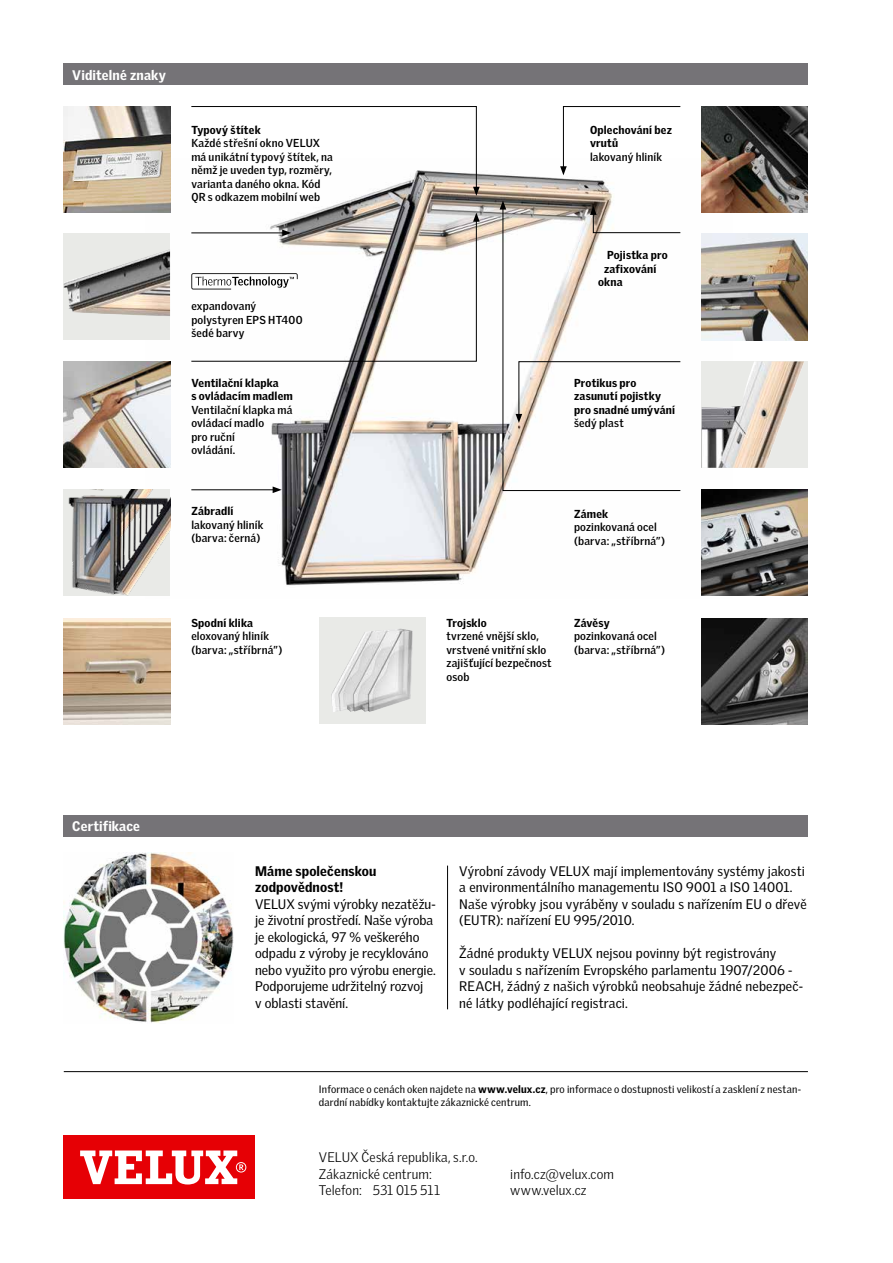
<style>
.page{position:relative;width:893px;height:1263px;background:#fff}
.page>*{position:absolute;margin:0;border:0;box-sizing:border-box;transform-origin:0 0}
.t1{font:13.5px/16.5px "Velux Gothic";letter-spacing:.005em;color:#000}
.t2{font:300 13.5px/16.5px "Velux Gothic";letter-spacing:.01em;color:#000}
.t3{font:900 13.5px/16.5px "Velux Gothic";letter-spacing:.01em;color:#000}
.t4{font:900 13.5px "Velux Gothic";letter-spacing:.01em;color:#fff}
.t5{font:700 11.25px/13.5px "Velux Gothic";letter-spacing:.015em;color:#000}
.t6{font:900 11.25px/13.5px "Velux Gothic";letter-spacing:.015em;color:#000}
.t7{font:10.5px/13.5px "Velux Gothic";letter-spacing:.02em;color:#000}
.s1{font-weight:900}
</style>
<div class="page">
<div style="left:64px;top:1135px;width:191px;height:64px;background:#e60005"></div>
<svg style="left:80px;top:1150px;width:166px;height:34px"></svg>
<hr style="left:64px;top:1071px;width:744px;height:1px;background:#000">
<img style="left:146px;top:159px;width:586px;height:437px">
<div style="left:64px;top:64px;width:744px;height:21px;background:#757377"></div>
<img style="left:702px;top:489px;width:106px;height:106px">
<img style="left:702px;top:618px;width:106px;height:106px">
<img style="left:64px;top:106px;width:106px;height:107px">
<img style="left:702px;top:234px;width:106px;height:106px">
<div style="left:702px;top:361px;width:106px;height:107px;background:#e9eae7"></div>
<img style="left:702px;top:361px;width:102px;height:107px">
<div style="left:64px;top:233px;width:106px;height:106px;background:#e9eae7"></div>
<img style="left:64px;top:249px;width:106px;height:67px">
<img style="left:64px;top:361px;width:106px;height:107px">
<svg style="left:560px;top:106px;width:121px;height:69px"></svg>
<svg style="left:502px;top:207px;width:179px;height:284px"></svg>
<svg style="left:500px;top:200px;width:6px;height:10px"></svg>
<svg style="left:516px;top:361px;width:165px;height:62px"></svg>
<svg style="left:191px;top:106px;width:289px;height:90px"></svg>
<svg style="left:191px;top:213px;width:289px;height:149px"></svg>
<hr style="left:191px;top:489px;width:84px;height:1px;background:#000">
<svg style="left:273px;top:486px;width:9px;height:7px"></svg>
<svg style="left:590px;top:206px;width:91px;height:27px"></svg>
<img style="left:702px;top:106px;width:106px;height:107px">
<img style="left:64px;top:490px;width:106px;height:106px">
<div style="left:319px;top:617px;width:106px;height:107px;background:#e9eae7"></div>
<img style="left:331px;top:628px;width:82px;height:84px">
<img style="left:64px;top:618px;width:106px;height:106px">
<div style="left:64px;top:816px;width:744px;height:21px;background:#757377"></div>
<hr style="left:447px;top:865px;width:1px;height:144px;background:#000">
<img style="left:64px;top:853px;width:170px;height:170px">
<p class="t4" style="left:72px;top:66px;width:95px">Viditelné znaky</p>
<p class="t6" style="left:191px;top:123px;width:71px">Typový štítek</p>
<p class="t5" style="left:191px;top:136px;width:143px">Každé střešní okno VELUX má unikátní typový štítek, na němž je uveden typ, rozměry, varianta daného okna. Kód<br>QR s odkazem mobilní web</p>
<p class="t5" style="left:191px;top:299px;width:113px">expandovaný polystyren EPS HT400 šedé barvy</p>
<p class="t6" style="left:191px;top:376px;width:103px">Ventilační klapka<br>s ovládacím madlem</p>
<p class="t5" style="left:191px;top:403px;width:103px">Ventilační klapka má ovládací madlo<br>pro ruční<br>ovládání.</p>
<p class="t6" style="left:191px;top:504px;width:44px">Zábradlí</p>
<p class="t5" style="left:191px;top:518px;width:74px">lakovaný hliník (barva: černá)</p>
<p class="t6" style="left:191px;top:616px;width:63px">Spodní klika</p>
<p class="t5" style="left:191px;top:629px;width:93px">eloxovaný hliník (barva: „stříbrná”)</p>
<p class="t6" style="left:590px;top:123px;width:83px">Oplechování bez vrutů</p>
<p class="t5" style="left:590px;top:150px;width:74px">lakovaný hliník</p>
<p class="t6" style="left:607px;top:248px;width:62px">Pojistka pro</p>
<p class="t6" style="left:604px;top:262px;width:54px">zafixování</p>
<p class="t6" style="left:598px;top:275px;width:26px">okna</p>
<p class="t6" style="left:574px;top:376px;width:103px">Protikus pro zasunutí pojistky pro snadné umývání</p>
<p class="t5" style="left:574px;top:416px;width:51px">šedý plast</p>
<p class="t6" style="left:574px;top:507px;width:36px">Zámek</p>
<p class="t5" style="left:574px;top:521px;width:93px">pozinkovaná ocel (barva: „stříbrná”)</p>
<p class="t6" style="left:446px;top:616px;width:42px">Trojsklo</p>
<p class="t5" style="left:446px;top:629px;width:107px">tvrzené vnější sklo, vrstvené vnitřní sklo zajišťující bezpečnost osob</p>
<p class="t6" style="left:574px;top:616px;width:37px">Závěsy</p>
<p class="t5" style="left:574px;top:629px;width:93px">pozinkovaná ocel (barva: „stříbrná”)</p>
<p class="t4" style="left:72px;top:818px;width:69px">Certifikace</p>
<p class="t3" style="left:255px;top:863px;width:123px">Máme společenskou zodpovědnost!</p>
<p class="t1" style="left:255px;top:895px;width:182px">VELUX svými výrobky nezatěžu&shy;je životní prostředí. Naše výroba je ekologická, 97 % veškerého odpadu z výroby je recyklováno nebo využito pro výrobu energie.<br>Podporujeme udržitelný rozvoj<br>v oblasti stavění.</p>
<p class="t1" style="left:459px;top:863px;width:349px">Výrobní závody VELUX mají implementovány systémy jakosti a environmentálního managementu ISO 9001 a ISO 14001.<br>Naše výrobky jsou vyráběny v souladu s nařízením EU o dřevě (EUTR): nařízení EU 995/2010.</p>
<p class="t1" style="left:459px;top:945px;width:345px">Žádné produkty VELUX nejsou povinny být registrovány<br>v souladu s nařízením Evropského parlamentu 1907/2006 - REACH, žádný z našich výrobků neobsahuje žádné nebezpeč&shy;né látky podléhající registraci.</p>
<p class="t7" style="left:319px;top:1082px;width:484px">Informace o cenách oken najdete na <span class="s1">www.velux.cz</span>, pro informace o dostupnosti velikostí a zasklení z nestan&shy;dardní nabídky kontaktujte zákaznické centrum.</p>
<p class="t2" style="left:319px;top:1149px;width:160px">VELUX Česká republika, s.r.o.<br>Zákaznické centrum:<br>Telefon: 531 015 511</p>
<p class="t2" style="left:510px;top:1165px;width:105px">info.cz@velux.com www.velux.cz</p>
</div>
